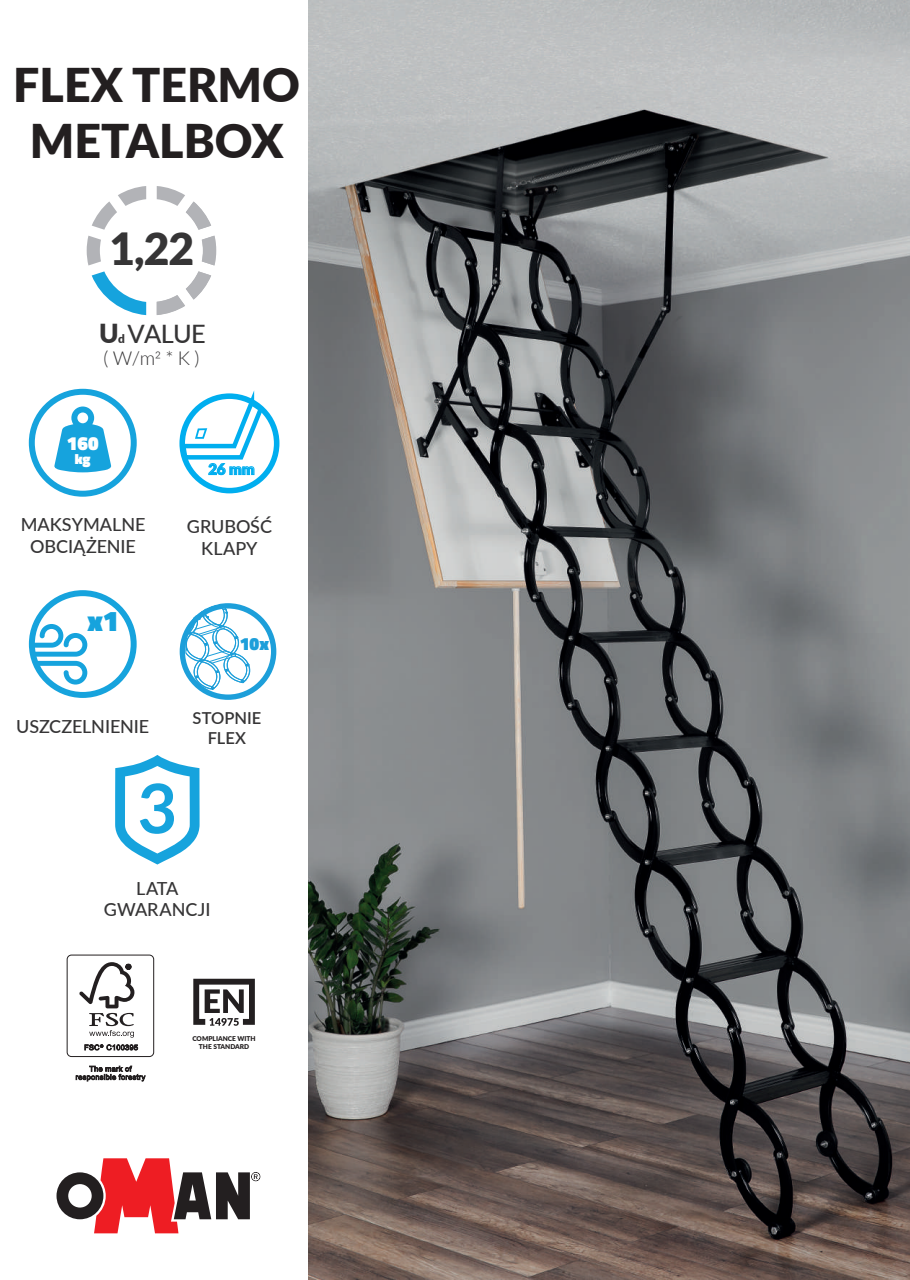
<style>
.page{position:relative;width:910px;height:1280px;background:#fff}
.page>*{position:absolute;margin:0;border:0;box-sizing:border-box;transform-origin:0 0}
.t1{font:700 68.4px "Lato";color:#16a3dd}
.t2{font:900 46.5px/55.8px "Lato";color:#231f20;text-align:center}
.t3{font:900 44.4px "Lato";color:#363536}
.t4{font:900 28.65px "Cairo";color:#16a3dd}
.t5{font:500 25.35px "Lato";letter-spacing:-.025em;color:#363536}
.t6{font:300 19.2px "Lato";color:#363536}
.t7{font:900 19.2px "Cairo";color:#fff}
.t8{font:500 18px/21.6px "Lato";letter-spacing:-.005em;color:#363536;text-align:center}
.t9{font:900 17.85px "Cairo";color:#1d9fda}
.t10{font:600 16.5px/19.8px "Lato";color:#363536;text-align:center}
.t11{font:900 15px "Lato";color:#00aeef}
.t12{font:900 14.4px "Cairo";color:#fff}
.t13{font:900 6.6px/7.9px "Lato";color:#231f20;text-align:center}
.s1{font-weight:900;font-size:26.25px}
.s2{font-weight:900;font-size:11.85px}
</style>
<div class="page">
<img style="left:308px;top:0;width:602px;height:1280px">
<svg style="left:193px;top:979px;width:62px;height:47px"></svg>
<div style="left:67px;top:955px;width:87px;height:102px;border:1px solid #231f20;border-radius:4px"></div>
<svg style="left:79px;top:962px;width:55px;height:76px"></svg>
<svg style="left:84px;top:1044px;width:54px;height:6px"></svg>
<svg style="left:76px;top:1066px;width:70px;height:15px"></svg>
<svg style="left:57px;top:1158px;width:203px;height:75px"></svg>
<svg style="left:29px;top:389px;width:108px;height:108px"></svg>
<svg style="left:29px;top:590px;width:108px;height:108px"></svg>
<svg style="left:115px;top:755px;width:85px;height:109px"></svg>
<svg style="left:87px;top:236px;width:14px;height:29px"></svg>
<svg style="left:202px;top:236px;width:14px;height:29px"></svg>
<svg style="left:92px;top:186px;width:54px;height:44px"></svg>
<svg style="left:157px;top:271px;width:54px;height:44px"></svg>
<svg style="left:157px;top:186px;width:54px;height:44px"></svg>
<svg style="left:92px;top:271px;width:54px;height:44px"></svg>
<svg style="left:179px;top:393px;width:100px;height:100px"></svg>
<svg style="left:179px;top:603px;width:97px;height:97px"></svg>
<h2 class="t2" style="left:13px;top:55px;width:288px">FLEX TERMO<br>METALBOX</h2>
<h3 class="t3" style="left:110px;top:216px;width:86px">1,22</h3>
<h3 class="t5" style="left:99px;top:316px;width:108px"><span class="s1">U</span><span class="s2">d</span> VALUE</h3>
<p class="t6" style="left:104px;top:345px;width:97px">( W/m2 * K )</p>
<p class="t7" style="left:67px;top:427px;width:33px">160</p>
<p class="t12" style="left:75px;top:447px;width:17px">kg</p>
<p class="t11" style="left:208px;top:458px;width:48px">26 mm</p>
<p class="t8" style="left:21px;top:513px;width:126px">MAKSYMALNE<br>OBCIĄŻENIE</p>
<h3 class="t4" style="left:87px;top:597px;width:33px">x1</h3>
<p class="t8" style="left:187px;top:515px;width:87px">GRUBOŚĆ<br>KLAPY</p>
<p class="t9" style="left:240px;top:629px;width:31px">10x</p>
<p class="t8" style="left:16px;top:714px;width:135px">USZCZELNIENIE</p>
<h1 class="t1" style="left:138px;top:758px;width:41px">3</h1>
<p class="t10" style="left:193px;top:708px;width:70px">STOPNIE<br>FLEX</p>
<p class="t8" style="left:104px;top:876px;width:108px">LATA<br>GWARANCJI</p>
<p class="t13" style="left:192px;top:1034px;width:65px">COMPLIANCE WITH<br>THE STANDARD</p>
</div>
